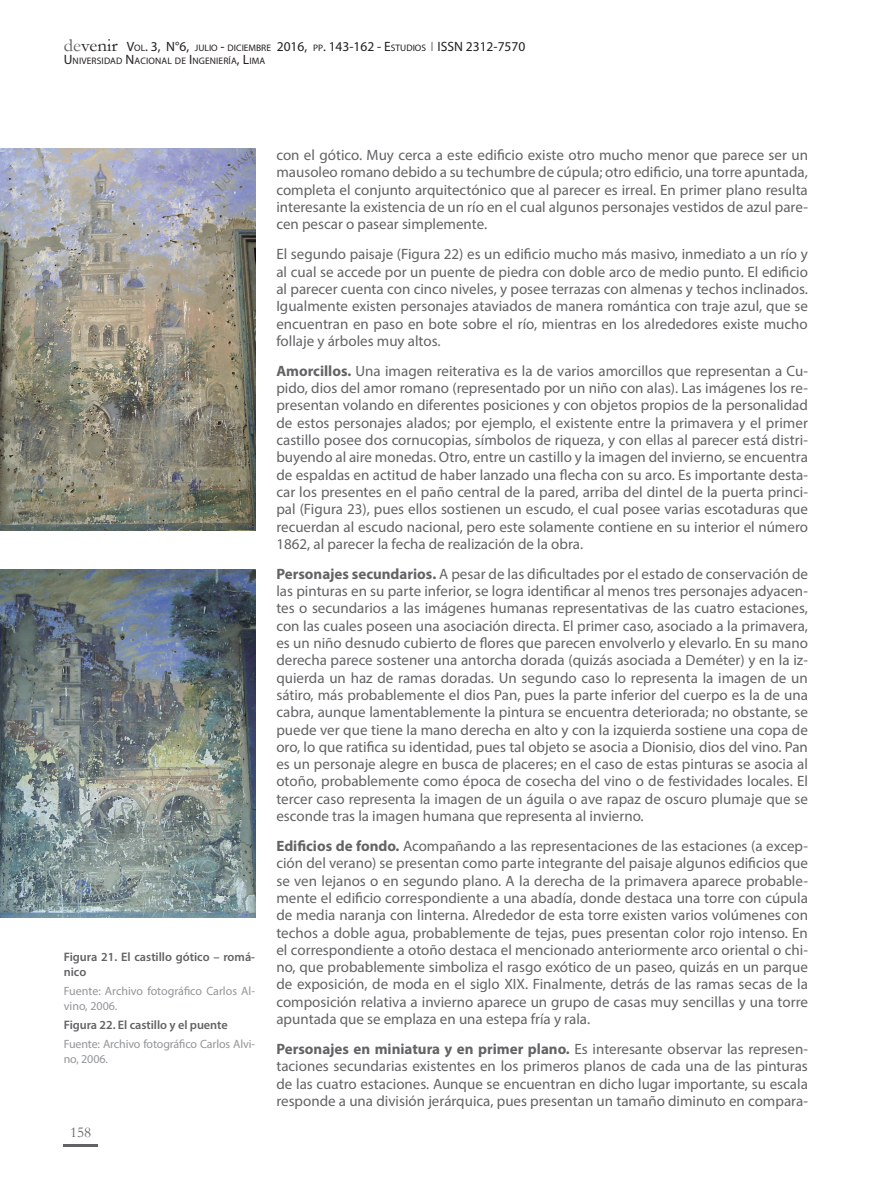
<style>
.page{position:relative;width:893px;height:1191px;background:#fff}
.page>*{position:absolute;margin:0;border:0;box-sizing:border-box;transform-origin:0 0}
.Texto{font:15px/17.2px "Myriad Pro";color:#636366;text-align:justify}
.t1{font:15px "Garamond";color:#636366}
.t2{font:13.5px "Myriad Pro";color:#231f20}
.Nombre_Figura{font:600 12.3px/15px "Myriad Pro";letter-spacing:-.005em;color:#636366}
.Nombre_Figura-2{font:12px/15px "Myriad Pro";letter-spacing:-.01em;color:#939598}
.t3{font:9.45px "Myriad Pro";letter-spacing:.015em;color:#231f20}
.s1{font-family:"Garamond";font-size:18px;color:#636366}
.s2{font-family:"Garamond";font-size:18px}
.s3{font-size:9.45px}
.s4{font-size:13.5px}
.s5{font-weight:700}
</style>
<div class="page">
<hr style="left:64px;top:1144px;width:34px;height:2px;background:#636366">
<img style="left:0;top:149px;width:255px;height:382px">
<img style="left:0;top:569px;width:255px;height:348px">
<p class="t2" style="left:64px;top:38px;width:381px"><span class="s1">de</span><span class="s2">venir</span> V<span class="s3">OL</span>. 3, N°6, <span class="s3">JULIO</span> - <span class="s3">DICIEMBRE</span> 2016, <span class="s3">PP</span>. 143-162 - E<span class="s3">STUDIOS</span> ISSN</p>
<p class="t2" style="left:466px;top:38px;width:61px">2312-7570</p>
<p class="t3" style="left:64px;top:55px;width:203px"><span class="s4">U</span>NIVERSIDAD <span class="s4">N</span>ACIONAL DE <span class="s4">I</span> NGENIERÍA<span class="s4">, L</span>IMA</p>
<p class="Nombre_Figura" style="left:64px;top:948px;width:193px">Figura 21. El castillo gótico – romá&shy;nico</p>
<p class="Nombre_Figura-2" style="left:64px;top:983px;width:193px">Fuente: Archivo fotográfico Carlos Al&shy;vino, 2006.</p>
<p class="Nombre_Figura" style="left:64px;top:1017px;width:165px">Figura 22. El castillo y el puente</p>
<p class="Nombre_Figura-2" style="left:64px;top:1036px;width:193px">Fuente: Archivo fotográfico Carlos Alvi&shy;no, 2006.</p>
<p class="t1" style="left:70px;top:1122px;width:23px">158</p>
<p class="Texto" style="left:276px;top:146px;width:533px">con el gótico. Muy cerca a este edificio existe otro mucho menor que parece ser un mausoleo romano debido a su techumbre de cúpula; otro edificio, una torre apuntada, completa el conjunto arquitectónico que al parecer es irreal. En primer plano resulta interesante la existencia de un río en el cual algunos personajes vestidos de azul pare&shy;cen pescar o pasear simplemente.</p>
<p class="Texto" style="left:276px;top:245px;width:533px">El segundo paisaje (Figura 22) es un edificio mucho más masivo, inmediato a un río y al cual se accede por un puente de piedra con doble arco de medio punto. El edificio al parecer cuenta con cinco niveles, y posee terrazas con almenas y techos inclinados.<br>Igualmente existen personajes ataviados de manera romántica con traje azul, que se encuentran en paso en bote sobre el río, mientras en los alrededores existe mucho follaje y árboles muy altos.</p>
<p class="Texto" style="left:276px;top:362px;width:533px"><span class="s5">Amorcillos.</span> Una imagen reiterativa es la de varios amorcillos que representan a Cu&shy;pido, dios del amor romano (representado por un niño con alas). Las imágenes los re&shy;presentan volando en diferentes posiciones y con objetos propios de la personalidad de estos personajes alados; por ejemplo, el existente entre la primavera y el primer castillo posee dos cornucopias, símbolos de riqueza, y con ellas al parecer está distri&shy;buyendo al aire monedas. Otro, entre un castillo y la imagen del invierno, se encuentra de espaldas en actitud de haber lanzado una flecha con su arco. Es importante desta&shy;car los presentes en el paño central de la pared, arriba del dintel de la puerta princi&shy;pal (Figura 23), pues ellos sostienen un escudo, el cual posee varias escotaduras que recuerdan al escudo nacional, pero este solamente contiene en su interior el número 1862, al parecer la fecha de realización de la obra.</p>
<p class="Texto" style="left:276px;top:565px;width:533px"><span class="s5">Personajes secundarios.</span> A pesar de las dificultades por el estado de conservación de las pinturas en su parte inferior, se logra identificar al menos tres personajes adyacen&shy;tes o secundarios a las imágenes humanas representativas de las cuatro estaciones, con las cuales poseen una asociación directa. El primer caso, asociado a la primavera, es un niño desnudo cubierto de flores que parecen envolverlo y elevarlo. En su mano derecha parece sostener una antorcha dorada (quizás asociada a Deméter) y en la iz&shy;quierda un haz de ramas doradas. Un segundo caso lo representa la imagen de un sátiro, más probablemente el dios Pan, pues la parte inferior del cuerpo es la de una cabra, aunque lamentablemente la pintura se encuentra deteriorada; no obstante, se puede ver que tiene la mano derecha en alto y con la izquierda sostiene una copa de oro, lo que ratifica su identidad, pues tal objeto se asocia a Dionisio, dios del vino. Pan es un personaje alegre en busca de placeres; en el caso de estas pinturas se asocia al otoño, probablemente como época de cosecha del vino o de festividades locales. El tercer caso representa la imagen de un águila o ave rapaz de oscuro plumaje que se esconde tras la imagen humana que representa al invierno.</p>
<p class="Texto" style="left:276px;top:837px;width:533px"><span class="s5">Edificios de fondo.</span> Acompañando a las representaciones de las estaciones (a excep&shy;ción del verano) se presentan como parte integrante del paisaje algunos edificios que se ven lejanos o en segundo plano. A la derecha de la primavera aparece probable&shy;mente el edificio correspondiente a una abadía, donde destaca una torre con cúpula de media naranja con linterna. Alrededor de esta torre existen varios volúmenes con techos a doble agua, probablemente de tejas, pues presentan color rojo intenso. En el correspondiente a otoño destaca el mencionado anteriormente arco oriental o chi&shy;no, que probablemente simboliza el rasgo exótico de un paseo, quizás en un parque de exposición, de moda en el siglo XIX. Finalmente, detrás de las ramas secas de la composición relativa a invierno aparece un grupo de casas muy sencillas y una torre apuntada que se emplaza en una estepa fría y rala.</p>
<p class="Texto" style="left:276px;top:1040px;width:533px"><span class="s5">Personajes en miniatura y en primer plano.</span> Es interesante observar las represen&shy;taciones secundarias existentes en los primeros planos de cada una de las pinturas de las cuatro estaciones. Aunque se encuentran en dicho lugar importante, su escala responde a una división jerárquica, pues presentan un tamaño diminuto en compara-</p>
</div>
